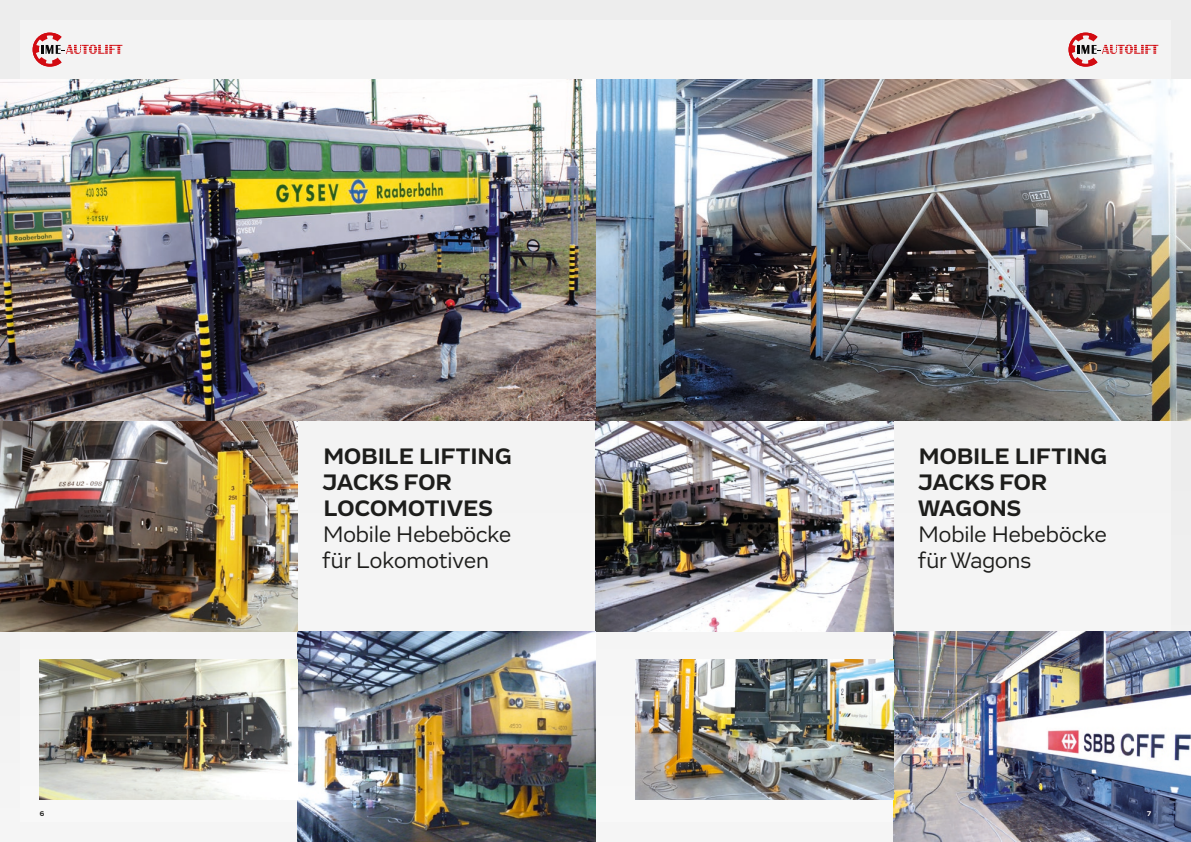
<style>
.page{position:relative;width:1191px;height:842px;background:#fff}
.page>*{position:absolute;margin:0;border:0;box-sizing:border-box;transform-origin:0 0}
.t1{font:700 23px/26px "Vito";letter-spacing:.01em;color:#1d1d1b}
.t2{font:23px/26px "Vito";color:#1d1d1b}
.t3{font:700 7px "Vito";color:#1d1d1b}
.t4{font:700 7px "Vito";color:#fff}
</style>
<div class="page">
<div style="left:0;top:0;width:1191px;height:444px;background:#f3f3f3"></div>
<div style="left:0;top:444px;width:1191px;height:398px;background:#f4f4f4"></div>
<svg style="left:33px;top:33px;width:89px;height:34px"></svg>
<svg style="left:1068px;top:33px;width:90px;height:34px"></svg>
<img style="left:893px;top:631px;width:298px;height:211px">
<img style="left:595px;top:421px;width:298px;height:210px">
<img style="left:595px;top:79px;width:596px;height:342px">
<img style="left:298px;top:631px;width:297px;height:211px">
<img style="left:40px;top:659px;width:258px;height:140px">
<img style="left:635px;top:659px;width:258px;height:140px">
<img style="left:0;top:421px;width:298px;height:210px">
<img style="left:0;top:79px;width:595px;height:342px">
<p class="t1" style="left:322px;top:443px;width:190px">MOBILE LIFTING<br>JACKS FOR<br>LOCOMOTIVES</p>
<p class="t2" style="left:322px;top:521px;width:190px">Mobile Hebeböcke für Lokomotiven</p>
<p class="t1" style="left:918px;top:443px;width:190px">MOBILE LIFTING<br>JACKS FOR<br>WAGONS</p>
<p class="t2" style="left:917px;top:521px;width:190px">Mobile Hebeböcke für Wagons</p>
<p class="t3" style="left:40px;top:809px;width:6px">6</p>
<p class="t4" style="left:1147px;top:809px;width:6px">7</p>
</div>
